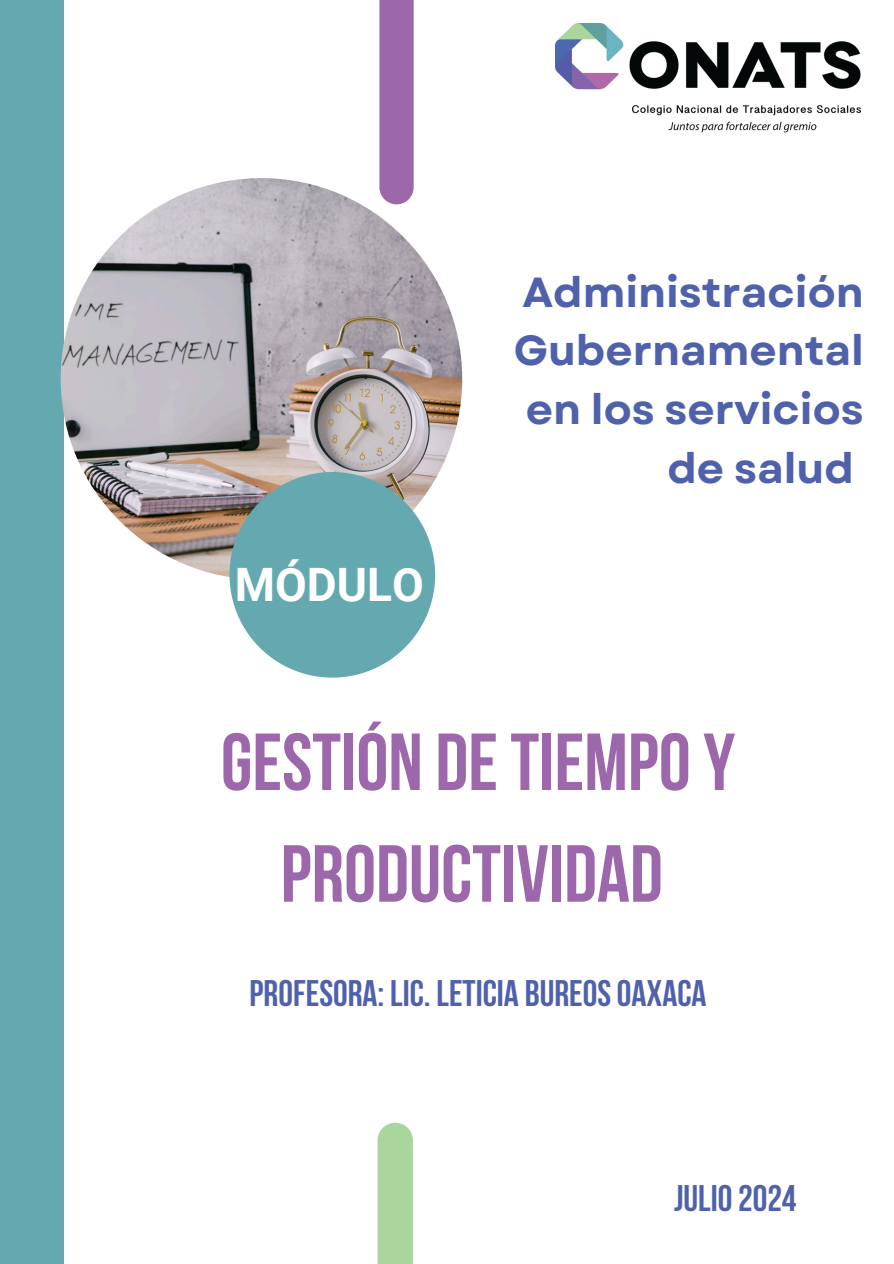
<style>
.page{position:relative;width:894px;height:1264px;background:#fff}
.page>*{position:absolute;margin:0;border:0;box-sizing:border-box;transform-origin:0 0}
.t1{font:700 80.7px/111.6px "Bebas Neue";color:#9c67ab;text-align:center}
.t2{font:700 46.05px "Roboto";color:#fff}
.t3{font:700 42px/58.8px "Garet";color:#5061ac;text-align:right}
.t4{font:700 36.9px "Bebas Neue";color:#5061ac}
</style>
<div class="page">
<div style="left:0;top:0;width:64px;height:1263px;background:#64a9af"></div>
<img style="left:61px;top:178px;width:401px;height:401px;border-radius:50%">
<svg style="left:229px;top:472px;width:206px;height:205px;background:#7eb2b5"></svg>
<div style="left:379px;top:0;width:34px;height:204px;background:#9c67ab"></div>
<div style="left:377px;top:1122px;width:36px;height:141px;background:#aad69e"></div>
<img style="left:555px;top:23px;width:305px;height:110px">
<p class="t2" style="left:235px;top:558px;width:190px">MÓDULO</p>
<p class="t3" style="left:513px;top:263px;width:351px">Administración<br>Gubernamental en los servicios de salud</p>
<h2 class="t1" style="left:221px;top:714px;width:515px">GESTIÓN DETIEMPOY<br>PRODUCTIVIDAD</h2>
<h3 class="t4" style="left:249px;top:977px;width:458px">PROFESORA: LIC. LETICIA BUREOSOAXACA</h3>
<h1 class="t4" style="left:674px;top:1183px;width:124px">Julio2024</h1>
</div>
